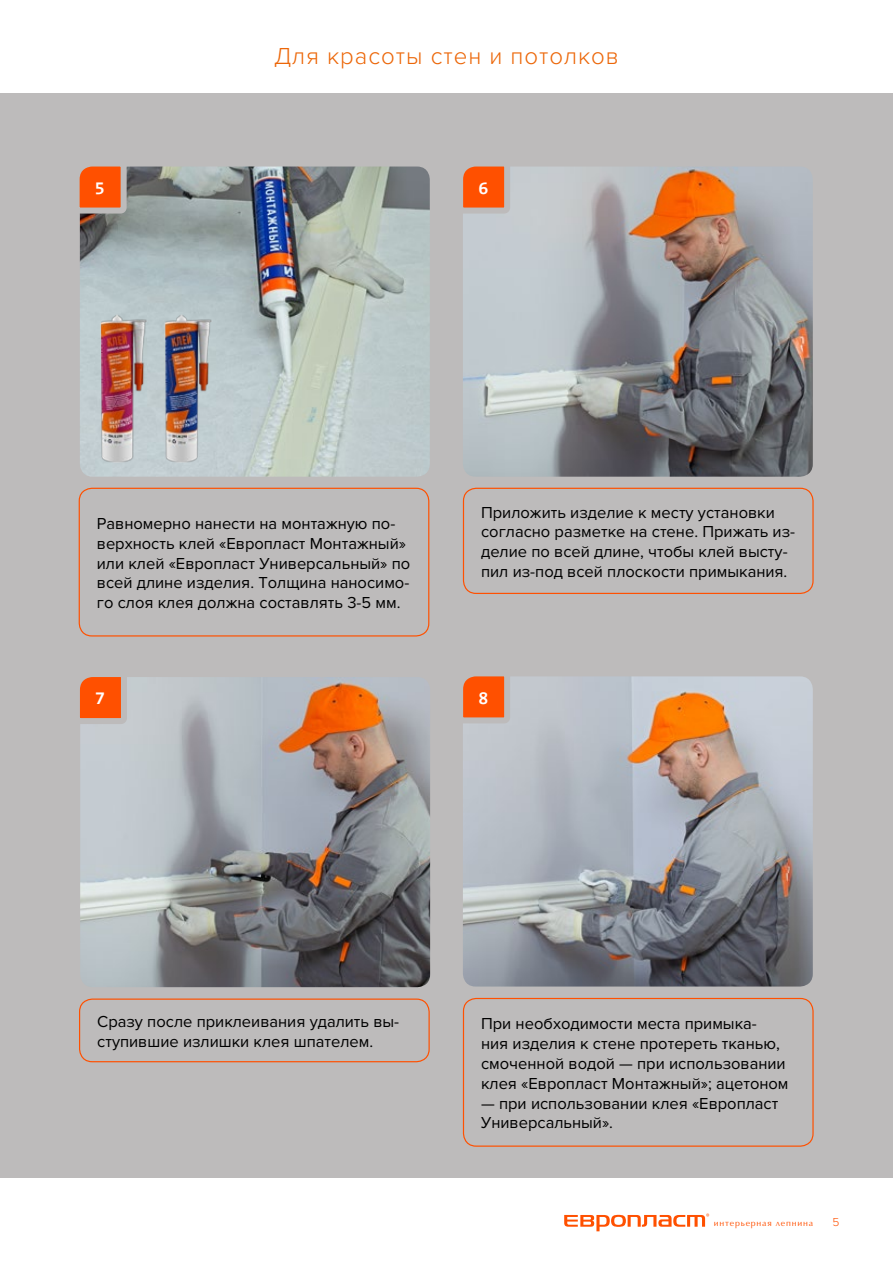
<style>
.page{position:relative;width:893px;height:1263px;background:#fff}
.page>*{position:absolute;margin:0;border:0;box-sizing:border-box;transform-origin:0 0}
.t1{font:300 24px "Proxima Nova";letter-spacing:.04em;color:#ec6608}
.t2{font:700 18px "Consolas";color:#fff}
.t3{font:16.5px/19.8px "Proxima Nova";color:#000}
.t4{font:300 12px "Proxima Nova";color:#ff5000}
.t5{font:8.1px "Optimal C";letter-spacing:.1em;color:#ff5000}
</style>
<div class="page">
<div style="left:0;top:93px;width:893px;height:1084px;background:#bdbbbb"></div>
<img style="left:463px;top:167px;width:350px;height:310px">
<img style="left:80px;top:167px;width:350px;height:310px">
<img style="left:80px;top:677px;width:350px;height:310px">
<img style="left:463px;top:676px;width:350px;height:310px">
<svg style="left:79px;top:166px;width:51px;height:51px"></svg>
<svg style="left:80px;top:677px;width:50px;height:50px"></svg>
<svg style="left:463px;top:166px;width:50px;height:51px"></svg>
<svg style="left:463px;top:676px;width:50px;height:50px"></svg>
<div style="left:79px;top:488px;width:350px;height:148px;border:1px solid #ff5000;border-radius:13px"></div>
<div style="left:79px;top:998px;width:351px;height:64px;border:1px solid #ff5000;border-radius:13px"></div>
<div style="left:463px;top:488px;width:351px;height:106px;border:1px solid #ff5000;border-radius:13px"></div>
<div style="left:463px;top:998px;width:351px;height:149px;border:1px solid #ff5000;border-radius:13px"></div>
<svg style="left:564px;top:1213px;width:145px;height:18px"></svg>
<img style="left:90px;top:312px;width:129px;height:154px">
<p class="t2" style="left:95px;top:176px;width:11px">5</p>
<h1 class="t1" style="left:274px;top:42px;width:346px">Для красоты стен и потолков</h1>
<p class="t2" style="left:478px;top:176px;width:11px">6</p>
<p class="t3" style="left:97px;top:514px;width:315px">Равномерно нанести на монтажную по&shy;верхность клей «Европласт Монтажный» или клей «Европласт Универсальный» по всей длине изделия. Толщина наносимо&shy;го слоя клея должна составлять 3-5 мм.</p>
<p class="t2" style="left:95px;top:687px;width:11px">7</p>
<p class="t3" style="left:481px;top:502px;width:315px">Приложить изделие к месту установки согласно разметке на стене. Прижать из&shy;делие по всей длине, чтобы клей высту&shy;пил из-под всей плоскости примыкания.</p>
<p class="t2" style="left:478px;top:686px;width:11px">8</p>
<p class="t3" style="left:97px;top:1012px;width:304px">Сразу после приклеивания удалить вы&shy;ступившие излишки клея шпателем.</p>
<p class="t3" style="left:481px;top:1014px;width:309px">При необходимости места примыка-<br>ния изделия к стене протереть тканью, смоченной водой — при использовании клея «Европласт Монтажный»; ацетоном</p>
<p class="t3" style="left:481px;top:1093px;width:299px">— при использовании клея «Европласт<br>Универсальный».</p>
<p class="t5" style="left:714px;top:1219px;width:101px">интерьерная лепнина</p>
<p class="t4" style="left:832px;top:1215px;width:8px">5</p>
</div>
